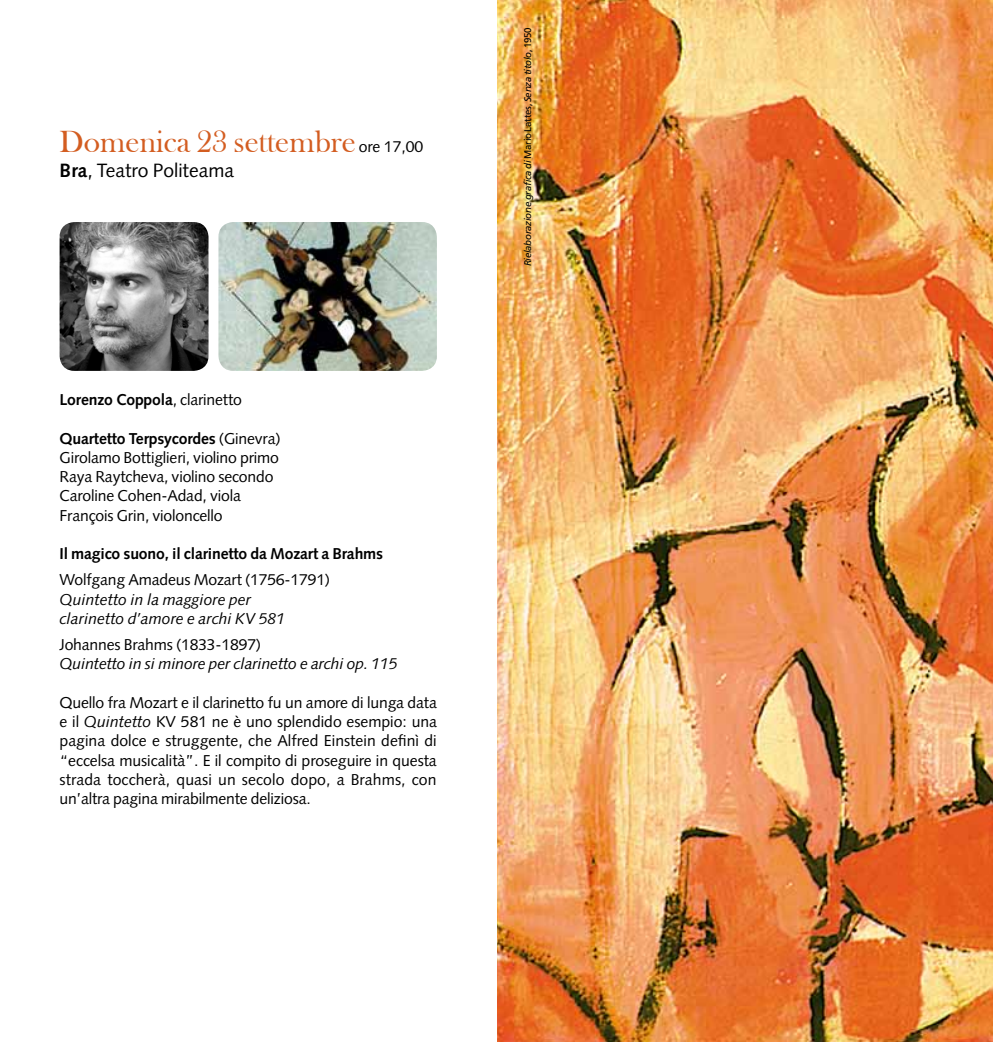
<style>
.page{position:relative;width:993px;height:1042px;background:#fff}
.page>*{position:absolute;margin:0;border:0;box-sizing:border-box;transform-origin:0 0}
.t1{font:31.5px "Bask Old Face";color:#d35d21}
.t2{font:19.25px "Syntax";color:#000}
.t3{font:15.75px/19.2px "Syntax";letter-spacing:-.01em;color:#000}
.t4{font:italic 15.75px/19.2px "Syntax";color:#000}
.t5{font:700 15.75px "Syntax";letter-spacing:-.01em;color:#000}
.t6{font:italic 9.62px "Frutiger";letter-spacing:-.03em;color:#000}
.s1{font-family:"Syntax";font-size:15.75px;color:#000}
.s2{font-weight:700}
.s3{font-weight:400}
.s4{font-style:italic}
.s5{font-style:normal}
</style>
<div class="page">
<img style="left:497px;top:0;width:495px;height:1042px">
<img style="left:60px;top:222px;width:148px;height:149px">
<img style="left:218px;top:222px;width:219px;height:149px">
<h1 class="t1" style="left:60px;top:124px;width:365px">Domenica 23 settembre <span class="s1">ore 17,00</span></h1>
<p class="t2" style="left:60px;top:159px;width:176px"><span class="s2">Bra</span>, Teatro Politeama</p>
<p class="t5" style="left:60px;top:391px;width:184px">Lorenzo Coppola<span class="s3">, clarinetto</span></p>
<p class="t3" style="left:60px;top:429px;width:222px"><span class="s2">Quartetto Terpsycordes</span> (Ginevra)<br>Girolamo Bottiglieri, violino primo<br>Raya Raytcheva, violino secondo<br>Caroline Cohen-Adad, viola<br>François Grin, violoncello</p>
<p class="t5" style="left:60px;top:545px;width:325px">Il magico suono, il clarinetto da Mozart a Brahms</p>
<p class="t3" style="left:60px;top:570px;width:272px">Wolfgang Amadeus Mozart (1756-1791)</p>
<p class="t4" style="left:60px;top:589px;width:227px">Quintetto in la maggiore per clarinetto d’amore e archi KV 581</p>
<p class="t3" style="left:60px;top:635px;width:203px">Johannes Brahms (1833-1897)</p>
<p class="t4" style="left:60px;top:654px;width:339px">Quintetto in si minore per clarinetto e archi op. 115</p>
<p class="t3" style="left:60px;top:693px;width:379px;text-align:justify">Quello fra Mozart e il clarinetto fu un amore di lunga data e il <span class="s4">Quintetto</span> KV 581 ne è uno splendido esempio: una pagina dolce e struggente, che Alfred Einstein definì di “eccelsa musicalità”. E il compito di proseguire in questa strada toccherà, quasi un secolo dopo, a Brahms, con un’altra pagina mirabilmente deliziosa.</p>
<p class="t6" style="left:522px;top:266px;width:240px;rotate:-90deg">Rielaborazione grafica di <span class="s5">Mario Lattes,</span> Senza titolo<span class="s5">, 1950</span></p>
</div>
